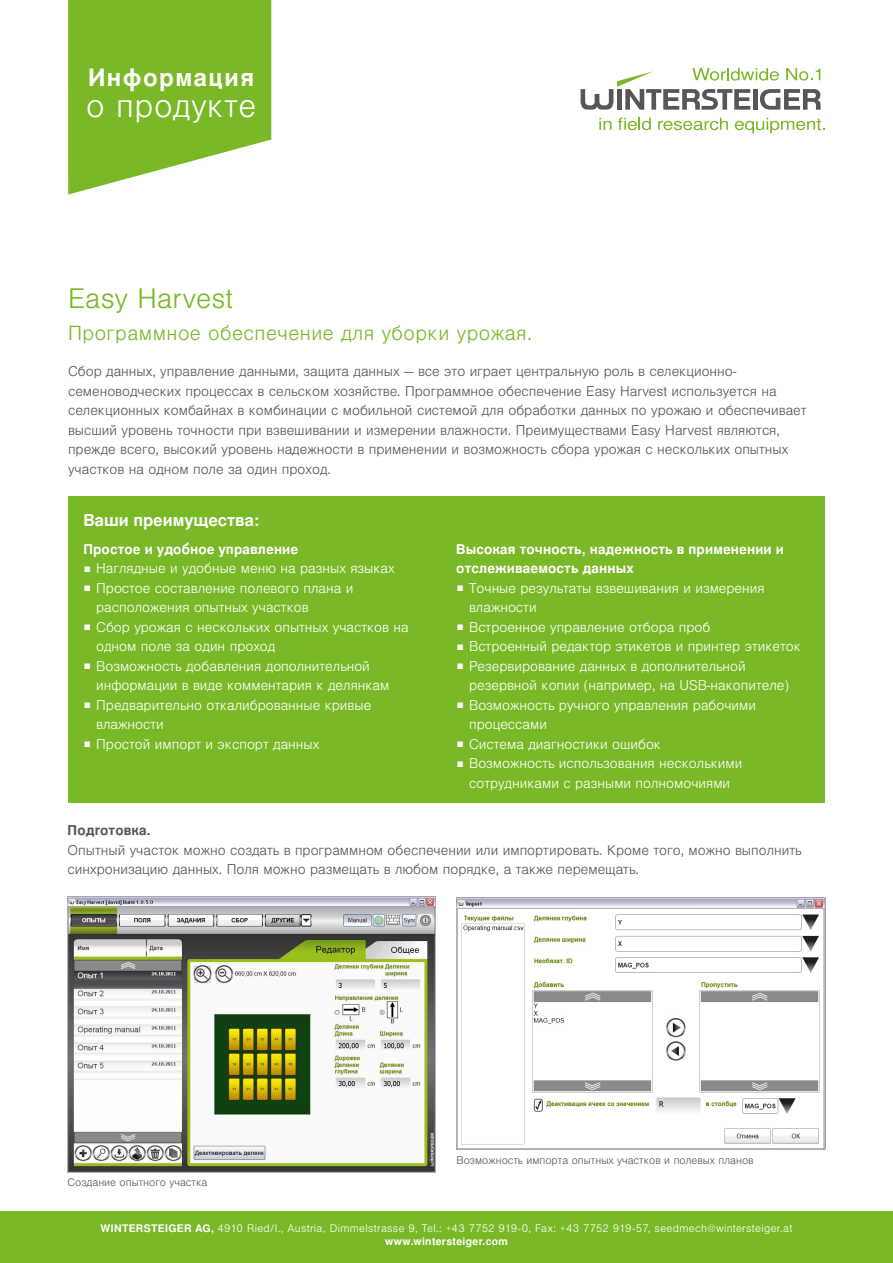
<style>
.page{position:relative;width:893px;height:1263px;background:#fff}
.page>*{position:absolute;margin:0;border:0;box-sizing:border-box;transform-origin:0 0}
.t1{font:300 31.5px "Nimbus San LOT";letter-spacing:.02em;color:#fff}
.t2{font:300 27px "Nimbus San LOT";letter-spacing:.01em;color:#79b827}
.t3{font:700 24px "Nimbus San LOT";letter-spacing:.06em;color:#fff}
.t4{font:300 19.5px "Nimbus San LOT";letter-spacing:.025em;color:#79b827}
.t5{font:700 16.5px "Nimbus San LOT";color:#fff}
.t6{font:300 13.5px/19.5px "Nimbus San LOT";color:#fff}
.t7{font:300 13.5px/19.5px "Nimbus San LOT";color:#565656}
.t8{font:700 13.5px/19.5px "Nimbus San LOT";letter-spacing:.01em;color:#fff}
.t9{font:700 13.5px "Nimbus San LOT";letter-spacing:.01em;color:#565656}
.t10{font:300 10.5px/13.5px "Nimbus San LOT";letter-spacing:.03em;color:#fff;text-align:center}
.t11{font:300 10.5px "Nimbus San LOT";color:#565656}
.s1{font-weight:400;font-size:7.5px}
.s2{font-weight:700}
</style>
<div class="page">
<svg style="left:68px;top:0;width:203px;height:195px;background:#8cc246"></svg>
<div style="left:0;top:1212px;width:893px;height:51px;background:#79b827"></div>
<svg style="left:599px;top:118px;width:12px;height:12px"></svg>
<svg style="left:618px;top:118px;width:33px;height:12px"></svg>
<svg style="left:658px;top:118px;width:70px;height:12px"></svg>
<svg style="left:735px;top:118px;width:90px;height:15px"></svg>
<svg style="left:581px;top:68px;width:240px;height:42px"></svg>
<div style="left:68px;top:496px;width:757px;height:307px;background:#79b827"></div>
<img style="left:67px;top:896px;width:369px;height:277px">
<img style="left:457px;top:897px;width:369px;height:252px">
<h3 class="t3" style="left:88px;top:63px;width:168px">Информация</h3>
<h1 class="t1" style="left:86px;top:88px;width:172px">о продукте</h1>
<h2 class="t2" style="left:68px;top:283px;width:166px">Easy Harvest</h2>
<h3 class="t4" style="left:68px;top:322px;width:466px">Программное обеспечение для уборки урожая.</h3>
<p class="t7" style="left:68px;top:362px;width:740px">Сбор данных, управление данными, защита данных — все это играет центральную роль в селекционно&shy;семеноводческих процессах в сельском хозяйстве. Программное обеспечение Easy Harvest используется на селекционных комбайнах в комбинации с мобильной системой для обработки данных по урожаю и обеспечивает высший уровень точности при взвешивании и измерении влажности. Преимуществами Easy Harvest являются, прежде всего, высокий уровень надежности в применении и возможность сбора урожая с нескольких опытных участков на одном поле за один проход.</p>
<p class="t5" style="left:83px;top:510px;width:177px">Ваши преимущества:</p>
<p class="t8" style="left:83px;top:540px;width:216px">Простое и удобное управление</p>
<p class="t6" style="left:83px;top:559px;width:313px"><span class="s1">■</span> Наглядные и удобные меню на разных языках</p>
<p class="t6" style="left:96px;top:579px;width:259px;text-indent:-13px"><span class="s1">■</span> Простое составление полевого плана и расположения опытных участков</p>
<p class="t6" style="left:96px;top:618px;width:314px;text-indent:-13px"><span class="s1">■</span> Сбор урожая с нескольких опытных участков на одном поле за один проход</p>
<p class="t6" style="left:96px;top:657px;width:295px;text-indent:-13px"><span class="s1">■</span> Возможность добавления дополнительной информации в виде комментария к делянкам</p>
<p class="t6" style="left:96px;top:696px;width:277px;text-indent:-13px"><span class="s1">■</span> Предварительно откалиброванные кривые влажности</p>
<p class="t6" style="left:83px;top:735px;width:237px"><span class="s1">■</span> Простой импорт и экспорт данных</p>
<p class="t8" style="left:456px;top:540px;width:329px">Высокая точность, надежность в применении и отслеживаемость данных</p>
<p class="t6" style="left:469px;top:579px;width:297px;text-indent:-13px"><span class="s1">■</span> Точные результаты взвешивания и измерения влажности</p>
<p class="t6" style="left:456px;top:618px;width:255px"><span class="s1">■</span> Встроенное управление отбора проб</p>
<p class="t6" style="left:456px;top:637px;width:346px"><span class="s1">■</span> Встроенный редактор этикетов и принтер этикеток</p>
<p class="t6" style="left:469px;top:657px;width:321px;text-indent:-13px"><span class="s1">■</span> Резервирование данных в дополнительной резервной копии (например, на USB-накопителе)</p>
<p class="t6" style="left:469px;top:696px;width:289px;text-indent:-13px"><span class="s1">■</span> Возможность ручного управления рабочими процессами</p>
<p class="t6" style="left:456px;top:735px;width:206px"><span class="s1">■</span> Система диагностики ошибок</p>
<p class="t6" style="left:456px;top:754px;width:288px;text-align:center"><span class="s1">■</span> Возможность использования несколькими сотрудниками с разными полномочиями</p>
<p class="t9" style="left:68px;top:822px;width:85px">Подготовка.</p>
<p class="t7" style="left:68px;top:840px;width:735px">Опытный участок можно создать в программном обеспечении или импортировать. Кроме того, можно выполнить синхронизацию данных. Поля можно размещать в любом порядке, а также перемещать.</p>
<p class="t11" style="left:68px;top:1176px;width:141px">Создание опытного участка</p>
<p class="t11" style="left:456px;top:1155px;width:299px">Возможность импорта опытных участков и полевых планов</p>
<p class="t10" style="left:101px;top:1221px;width:693px"><span class="s2">WINTERSTEIGER AG,</span> 4910 Ried/I., Austria, Dimmelstrasse 9, Tel.: +43 7752 919-0, Fax: +43 7752 919-57, seedmech@wintersteiger.at <span class="s2">www.wintersteiger.com</span></p>
</div>
